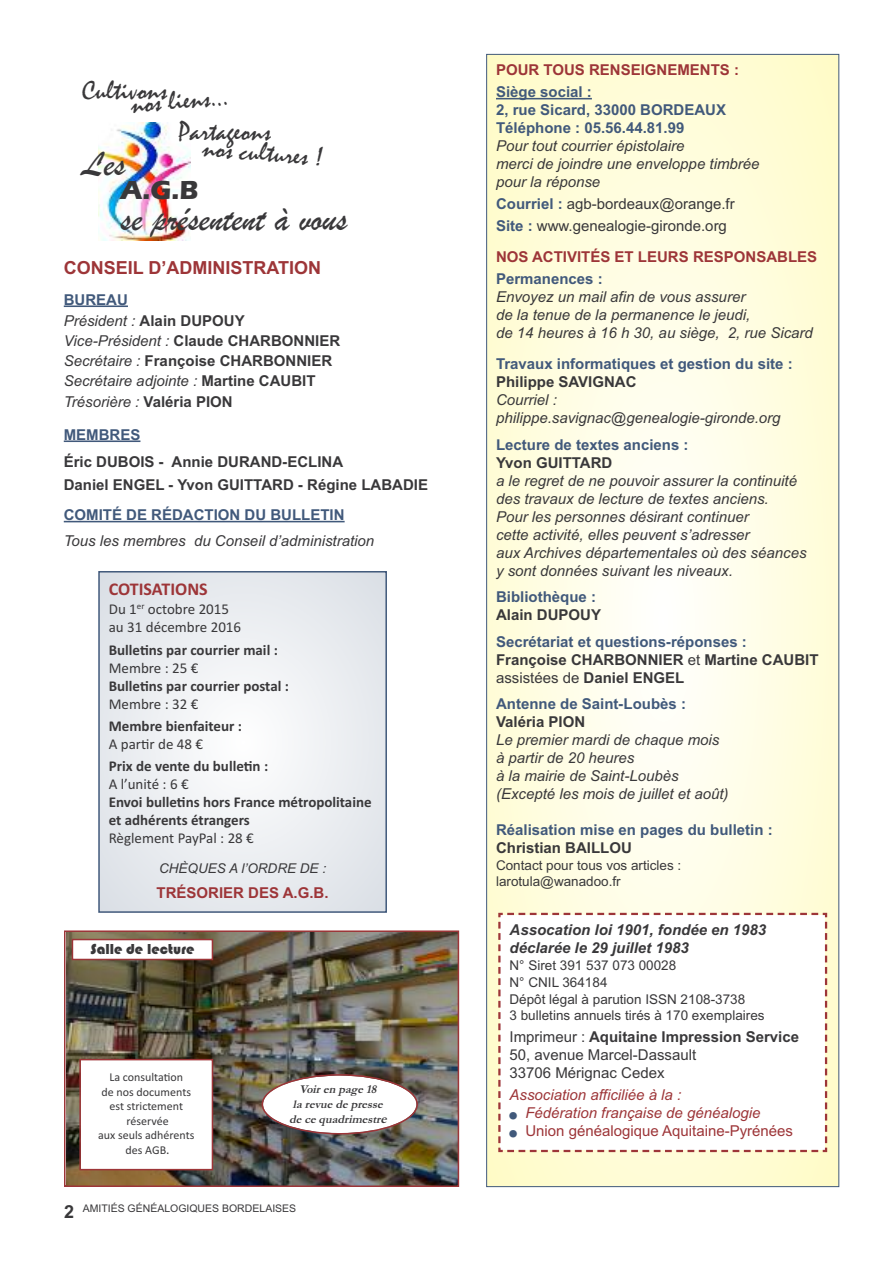
<style>
.page{position:relative;width:893px;height:1263px;background:#fff}
.page>*{position:absolute;margin:0;border:0;box-sizing:border-box;transform-origin:0 0}
.t1{font:36px "Brush Script";color:#39383a}
.t2{font:27px "Mistral";color:#39383a}
.t3{font:700 27px "Eras ITC";color:#39383a}
.t4{font:700 18px "Arial";color:#9d3538}
.t5{font:700 18px "Calibri";color:#9d3538}
.t6{font:700 18px "Arial";color:#39383a}
.t7{font:italic 15px/18px "Arial";color:#39383a}
.t8{font:700 15px/20.1px "Arial";color:#39383a}
.t9{font:700 15px/18px "Arial";color:#41597b}
.t10{font:700 15px/18px "Calibri";color:#39383a}
.t11{font:15px/18px "Arial";color:#39383a}
.t12{font:15px/18px "Calibri";color:#39383a}
.t13{font:700 15px "Arial";color:#9d3538}
.t14{font:italic 15px "Arial";color:#9d3538}
.t15{font:italic 700 15px/18px "Arial";color:#39383a}
.t16{font:15px "Arial";color:#9d3538}
.t17{font:15px "Bauhaus 93";color:#39383a}
.t18{font:13.5px/16.8px "Arial";color:#39383a}
.t19{font:italic 13.5px "Arial";color:#39383a}
.t20{font:12px/14.4px "Calibri";color:#39383a;text-align:center}
.t21{font:italic 700 12px/14.9px "Garamond";color:#39383a;text-align:center}
.t22{font:10.5px "Arial";color:#39383a}
.s1{color:#41597b}
.s2{font-weight:400;font-style:italic}
.s3{font-size:13.5px}
.s4{font-weight:700;color:#41597b}
.s5{font-weight:400}
.s6{font-weight:700}
</style>
<div class="page">
<img style="left:98px;top:123px;width:92px;height:117px">
<hr style="left:64px;top:305px;width:64px;height:2px;background:#41597b">
<hr style="left:64px;top:440px;width:76px;height:2px;background:#41597b">
<hr style="left:64px;top:521px;width:281px;height:1px;background:#41597b">
<svg style="left:101px;top:574px;width:283px;height:336px"></svg>
<div style="left:98px;top:571px;width:289px;height:342px;border:2px solid #41597b"></div>
<svg style="left:488px;top:56px;width:349px;height:1129px"></svg>
<hr style="left:496px;top:98px;width:96px;height:1px;background:#41597b">
<svg style="left:497px;top:912px;width:331px;height:241px"></svg>
<img style="left:67px;top:933px;width:389px;height:251px">
<div style="left:64px;top:930px;width:395px;height:257px;border:2px solid #9d3538"></div>
<div style="left:73px;top:940px;width:139px;height:19px;background:#fff"></div>
<div style="left:72px;top:939px;width:141px;height:21px;border:2px solid #9d3538"></div>
<div style="left:81px;top:1060px;width:131px;height:109px;background:#fff"></div>
<div style="left:79px;top:1059px;width:134px;height:111px;border:2px solid #9d3538"></div>
<svg style="left:262px;top:1074px;width:156px;height:60px"></svg>
<h2 class="t2" style="left:82px;top:74px;width:87px">Cultivons</h2>
<h2 class="t2" style="left:130px;top:88px;width:99px;rotate:-5deg">nos liens...</h2>
<h2 class="t2" style="left:178px;top:114px;width:94px">Partageons</h2>
<h2 class="t2" style="left:204px;top:131px;width:122px;rotate:5deg">nos cultures !</h2>
<h1 class="t1" style="left:82px;top:142px;width:45px">Les</h1>
<h2 class="t3" style="left:121px;top:173px;width:80px">A.G.B</h2>
<h1 class="t1" style="left:121px;top:197px;width:228px">se présentent à vous</h1>
<p class="t4" style="left:64px;top:258px;width:259px">CONSEIL D’ADMINISTRATION</p>
<p class="t8" style="left:64px;top:289px;width:182px;line-height:21.6px"><span class="s1">BUREAU<br></span><span class="s2">Président :</span> Alain DUPOUY</p>
<p class="t8" style="left:64px;top:331px;width:278px"><span class="s2">Vice-Président :</span> Claude CHARBONNIER <span class="s2">Secrétaire :</span> Françoise CHARBONNIER <span class="s2">Secrétaire adjointe :</span> Martine CAUBIT <span class="s2">Trésorière :</span> Valéria PION</p>
<p class="t9" style="left:64px;top:425px;width:78px">MEMBRES</p>
<p class="t8" style="left:64px;top:451px;width:366px;line-height:22.4px">Éric DUBOIS - Annie DURAND-ECLINA<br>Daniel ENGEL - Yvon GUITTARD - Régine LABADIE</p>
<p class="t9" style="left:64px;top:506px;width:282px">COMITÉ DE RÉDACTION DU BULLETIN</p>
<p class="t7" style="left:64px;top:531px;width:312px">Tous les membres du Conseil d’administration</p>
<p class="t5" style="left:109px;top:578px;width:100px">COTISATIONS</p>
<p class="t12" style="left:109px;top:600px;width:134px">Du 1<sup>er</sup> octobre 2015 au 31 décembre 2016</p>
<p class="t10" style="left:109px;top:640px;width:171px">Bulletins par courrier mail :</p>
<p class="t12" style="left:109px;top:658px;width:91px">Membre : 25 €</p>
<p class="t10" style="left:109px;top:676px;width:182px">Bulletins par courrier postal :</p>
<p class="t12" style="left:109px;top:694px;width:91px">Membre : 32 €</p>
<p class="t10" style="left:109px;top:717px;width:135px">Membre bienfaiteur :</p>
<p class="t12" style="left:109px;top:735px;width:96px">A partir de 48 €</p>
<p class="t10" style="left:109px;top:757px;width:161px">Prix de vente du bulletin :</p>
<p class="t12" style="left:109px;top:775px;width:81px">A l’unité : 6 €</p>
<p class="t10" style="left:109px;top:793px;width:264px">Envoi bulletins hors France métropolitaine et adhérents étrangers</p>
<p class="t12" style="left:109px;top:829px;width:147px">Règlement PayPal : 28 €</p>
<p class="t19" style="left:159px;top:860px;width:169px">CHÈQUES A l’ORDRE DE :</p>
<p class="t13" style="left:157px;top:884px;width:173px">TRÉSORIER DES A.G.B.</p>
<p class="t17" style="left:91px;top:940px;width:105px">Salle de lecture</p>
<p class="t20" style="left:98px;top:1070px;width:98px">La consultation<br>de nos documents est strictement réservée<br>aux seuls adhérents</p>
<p class="t20" style="left:126px;top:1143px;width:46px">des AGB<span class="s3">.</span></p>
<p class="t21" style="left:289px;top:1082px;width:103px">Voir en page 18<br>la revue de presse de ce quadrimestr<span class="s3">e</span></p>
<p class="t6" style="left:64px;top:1201px;width:12px">2</p>
<p class="t22" style="left:83px;top:1202px;width:215px">AMITIÉS GÉNÉALOGIQUES BORDELAISES</p>
<p class="t13" style="left:496px;top:61px;width:245px">POUR TOUS RENSEIGNEMENTS :</p>
<p class="t9" style="left:496px;top:83px;width:232px">Siège social :<br>2, rue Sicard, 33000 BORDEAUX<br>Téléphone : 05.56.44.81.99</p>
<p class="t7" style="left:496px;top:137px;width:265px">Pour tout courrier épistolaire<br>merci de joindre une enveloppe timbrée pour la réponse</p>
<p class="t11" style="left:496px;top:193px;width:240px;line-height:22.2px"><span class="s4">Courriel :</span> agb-bordeaux@orange.fr<br><span class="s4">Site :</span> www.genealogie-gironde.org</p>
<p class="t13" style="left:496px;top:248px;width:323px">NOS ACTIVITÉS ET LEURS RESPONSABLES</p>
<p class="t9" style="left:496px;top:270px;width:108px">Permanences :</p>
<p class="t7" style="left:496px;top:288px;width:318px">Envoyez un mail afin de vous assurer<br>de la tenue de la permanence le jeudi,<br>de 14 heures à 16 h 30, au siège, 2, rue Sicard</p>
<p class="t9" style="left:496px;top:355px;width:298px">Travaux informatiques et gestion du site :</p>
<p class="t8" style="left:496px;top:372px;width:142px">Philippe SAVIGNAC</p>
<p class="t7" style="left:496px;top:391px;width:286px">Courriel : philippe.savignac@genealogie-gironde.org</p>
<p class="t9" style="left:496px;top:436px;width:194px">Lecture de textes anciens :</p>
<p class="t8" style="left:496px;top:452px;width:118px">Yvon GUITTARD</p>
<p class="t7" style="left:496px;top:472px;width:312px">a le regret de ne pouvoir assurer la continuité des travaux de lecture de textes anciens.<br>Pour les personnes désirant continuer<br>cette activité, elles peuvent s’adresser<br>aux Archives départementales où des séances y sont données suivant les niveaux.</p>
<p class="t9" style="left:496px;top:588px;width:101px">Bibliothèque :</p>
<p class="t8" style="left:496px;top:605px;width:107px">Alain DUPOUY</p>
<p class="t8" style="left:496px;top:633px;width:324px;line-height:18px"><span class="s1">Secrétariat et questions-réponses :<br></span>Françoise CHARBONNIER <span class="s5">et</span> Martine CAUBIT <span class="s5">assistées de</span> Daniel ENGEL</p>
<p class="t9" style="left:496px;top:695px;width:192px">Antenne de Saint-Loubès :</p>
<p class="t8" style="left:496px;top:712px;width:91px">Valéria PION</p>
<p class="t7" style="left:496px;top:731px;width:234px">Le premier mardi de chaque mois à partir de 20 heures<br>à la mairie de Saint-Loubès (Excepté les mois de juillet et août)</p>
<p class="t9" style="left:496px;top:821px;width:278px">Réalisation mise en pages du bulletin :</p>
<p class="t8" style="left:496px;top:838px;width:137px">Christian BAILLOU</p>
<p class="t18" style="left:496px;top:857px;width:187px;line-height:16.2px">Contact pour tous vos articles : larotula@wanadoo.fr</p>
<p class="t15" style="left:509px;top:921px;width:258px">Assocation loi 1901, fondée en 1983 déclarée le 29 juillet 1983</p>
<p class="t18" style="left:509px;top:957px;width:257px">N° Siret 391 537 073 00028<br>N° CNIL 364184<br>Dépôt légal à parution ISSN 2108-3738<br>3 bulletins annuels tirés à 170 exemplaires</p>
<p class="t11" style="left:509px;top:1028px;width:291px">Imprimeur : <span class="s6">Aquitaine Impression Service<br></span>50, avenue Marcel-Dassault<br>33706 Mérignac Cedex</p>
<p class="t14" style="left:509px;top:1086px;width:173px">Association afficiliée à la :</p>
<p class="t14" style="left:509px;top:1104px;width:252px"><span class="s1">■</span> Fédération française de généalogie</p>
<p class="t16" style="left:509px;top:1122px;width:285px"><span class="s1">■</span> Union généalogique Aquitaine-Pyrénées</p>
</div>
